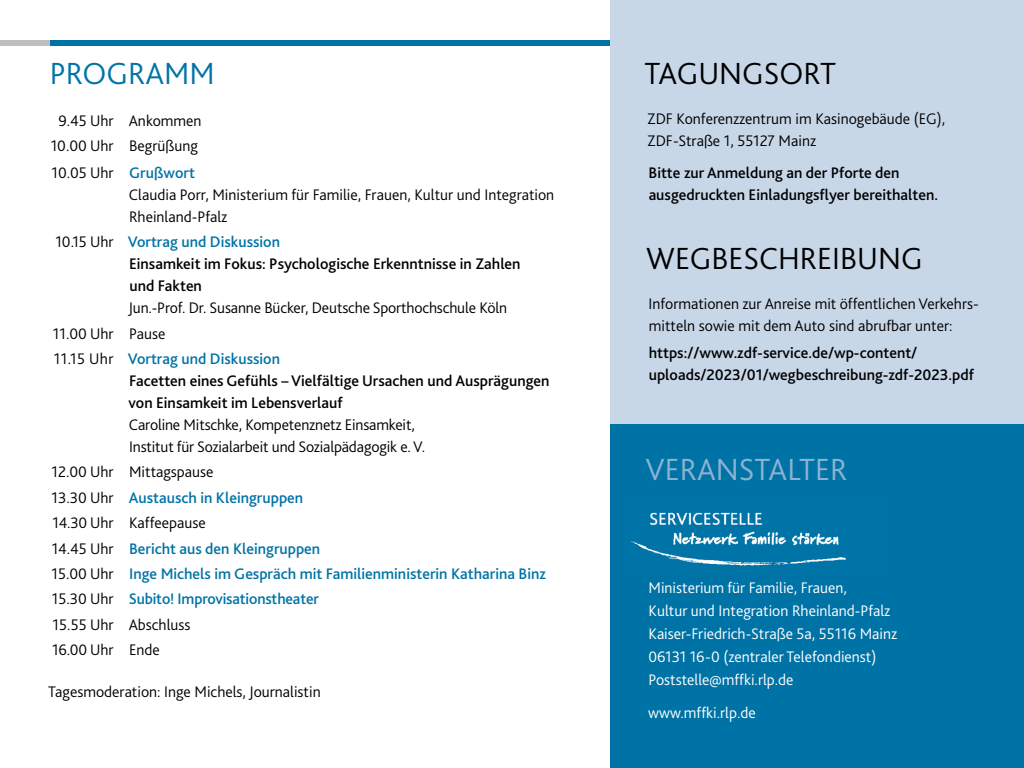
<style>
.page{position:relative;width:1024px;height:768px;background:#fff}
.page>*{position:absolute;margin:0;border:0;box-sizing:border-box;transform-origin:0 0}
.t1{font:300 32px "Bliss 2";color:#000}
.t2{font:300 32px "Bliss 2";color:#8fb2d1}
.t3{font:300 32px "Bliss 2";color:#0073a6}
.P_Tab_grau{font:300 16px/22px "Bliss 2";color:#000}
.P_Fließtext{font:300 16px/22px "Bliss 2";color:#000}
.P_Tab_grau-2{font:500 16px "Bliss 2";color:#0073a6}
.P_Fließtext-2{font:300 16px/23px "Bliss 2";color:#fff}
.P_Fließtext-3{font:500 16px/22px "Bliss 2";color:#000}
.P_Tab_grau-3{font:500 16px/22px "Bliss 2";color:#000}
</style>
<div class="page">
<div style="left:0;top:40px;width:59px;height:6px;background:#bfbfbf"></div>
<div style="left:50px;top:40px;width:832px;height:6px;background:#0073a6"></div>
<div style="left:610px;top:0;width:414px;height:768px;background:#c8d7e8"></div>
<div style="left:610px;top:424px;width:414px;height:344px;background:#0073a6"></div>
<img style="left:631px;top:512px;width:215px;height:54px">
<h1 class="t3" style="left:50px;top:54px;width:167px">PROGRAMM</h1>
<h1 class="t1" style="left:644px;top:54px;width:193px">TAGUNGSORT</h1>
<p class="P_Fließtext" style="left:647px;top:107px;width:300px">ZDF Konferenzzentrum im Kasinogebäude (EG),<br>ZDF-Straße 1, 55127 Mainz</p>
<p class="P_Fließtext-3" style="left:649px;top:161px;width:291px">Bitte zur Anmeldung an der Pforte den ausgedruckten Einladungsflyer bereithalten.</p>
<p class="P_Tab_grau" style="left:59px;top:109px;width:57px">9.45 Uhr</p>
<p class="P_Tab_grau" style="left:129px;top:109px;width:74px">Ankommen</p>
<p class="P_Tab_grau" style="left:51px;top:135px;width:64px">10.00 Uhr</p>
<p class="P_Tab_grau" style="left:129px;top:135px;width:70px">Begrüßung</p>
<p class="P_Tab_grau" style="left:52px;top:161px;width:64px">10.05 Uhr</p>
<p class="P_Tab_grau-2" style="left:129px;top:162px;width:67px">Grußwort</p>
<p class="P_Tab_grau" style="left:129px;top:183px;width:427px">Claudia Porr, Ministerium für Familie, Frauen, Kultur und Integration<br>Rheinland-Pfalz</p>
<p class="P_Tab_grau" style="left:55px;top:230px;width:60px">10.15 Uhr</p>
<p class="P_Tab_grau-2" style="left:128px;top:232px;width:154px">Vortrag und Diskussion</p>
<p class="P_Tab_grau-3" style="left:129px;top:252px;width:393px">Einsamkeit im Fokus: Psychologische Erkenntnisse in Zahlen und Fakten</p>
<p class="P_Tab_grau" style="left:128px;top:296px;width:380px">Jun.-Prof. Dr. Susanne Bücker, Deutsche Sporthochschule Köln</p>
<p class="P_Tab_grau" style="left:53px;top:322px;width:62px">11.00 Uhr</p>
<p class="P_Tab_grau" style="left:129px;top:322px;width:38px">Pause</p>
<p class="P_Tab_grau" style="left:54px;top:347px;width:61px">11.15 Uhr</p>
<p class="P_Tab_grau-2" style="left:128px;top:349px;width:154px">Vortrag und Diskussion</p>
<p class="P_Tab_grau-3" style="left:129px;top:369px;width:423px">Facetten eines Gefühls – Vielfältige Ursachen und Ausprägungen von Einsamkeit im Lebensverlauf</p>
<p class="P_Tab_grau" style="left:129px;top:413px;width:298px">Caroline Mitschke, Kompetenznetz Einsamkeit,<br>Institut für Sozialarbeit und Sozialpädagogik e. V.</p>
<p class="P_Tab_grau" style="left:52px;top:461px;width:63px">12.00 Uhr</p>
<p class="P_Tab_grau" style="left:129px;top:461px;width:86px">Mittagspause</p>
<p class="P_Tab_grau" style="left:52px;top:486px;width:63px">13.30 Uhr</p>
<p class="P_Tab_grau-2" style="left:129px;top:487px;width:176px">Austausch in Kleingruppen</p>
<p class="P_Tab_grau" style="left:53px;top:511px;width:63px">14.30 Uhr</p>
<p class="P_Tab_grau" style="left:129px;top:511px;width:78px">Kaffeepause</p>
<p class="P_Tab_grau" style="left:52px;top:537px;width:63px">14.45 Uhr</p>
<p class="P_Tab_grau-2" style="left:129px;top:538px;width:193px">Bericht aus den Kleingruppen</p>
<p class="P_Tab_grau" style="left:52px;top:562px;width:64px">15.00 Uhr</p>
<p class="P_Tab_grau-2" style="left:129px;top:564px;width:418px">Inge Michels im Gespräch mit Familienministerin Katharina Binz</p>
<p class="P_Tab_grau" style="left:52px;top:588px;width:63px">15.30 Uhr</p>
<p class="P_Tab_grau-2" style="left:129px;top:589px;width:192px">Subito! Improvisationstheater</p>
<p class="P_Tab_grau" style="left:53px;top:613px;width:62px">15.55 Uhr</p>
<p class="P_Tab_grau" style="left:129px;top:613px;width:63px">Abschluss</p>
<p class="P_Tab_grau" style="left:52px;top:638px;width:63px">16.00 Uhr</p>
<p class="P_Tab_grau" style="left:129px;top:638px;width:32px">Ende</p>
<p class="P_Fließtext" style="left:48px;top:680px;width:274px">Tagesmoderation: Inge Michels, Journalistin</p>
<h1 class="t1" style="left:646px;top:238px;width:278px">WEGBESCHREIBUNG</h1>
<p class="P_Fließtext" style="left:648px;top:292px;width:330px">Informationen zur Anreise mit öffentlichen Verkehrs&shy;mitteln sowie mit dem Auto sind abrufbar unter:</p>
<p class="P_Fließtext-3" style="left:649px;top:341px;width:327px">https://www.zdf-service.de/wp-content/ uploads/2023/01/wegbeschreibung-zdf-2023.pdf</p>
<h1 class="t2" style="left:645px;top:450px;width:203px">VERANSTALTER</h1>
<p class="P_Fließtext-2" style="left:649px;top:576px;width:243px">Ministerium für Familie, Frauen,<br>Kultur und Integration Rheinland-Pfalz</p>
<p class="P_Fließtext-2" style="left:649px;top:622px;width:250px">Kaiser-Friedrich-Straße 5a, 55116 Mainz</p>
<p class="P_Fließtext-2" style="left:649px;top:645px;width:229px">06131 16-0 (zentraler Telefondienst)</p>
<p class="P_Fließtext-2" style="left:649px;top:668px;width:147px">Poststelle@mffki.rlp.de</p>
<p class="P_Fließtext-2" style="left:648px;top:701px;width:109px">www.mffki.rlp.de</p>
</div>
